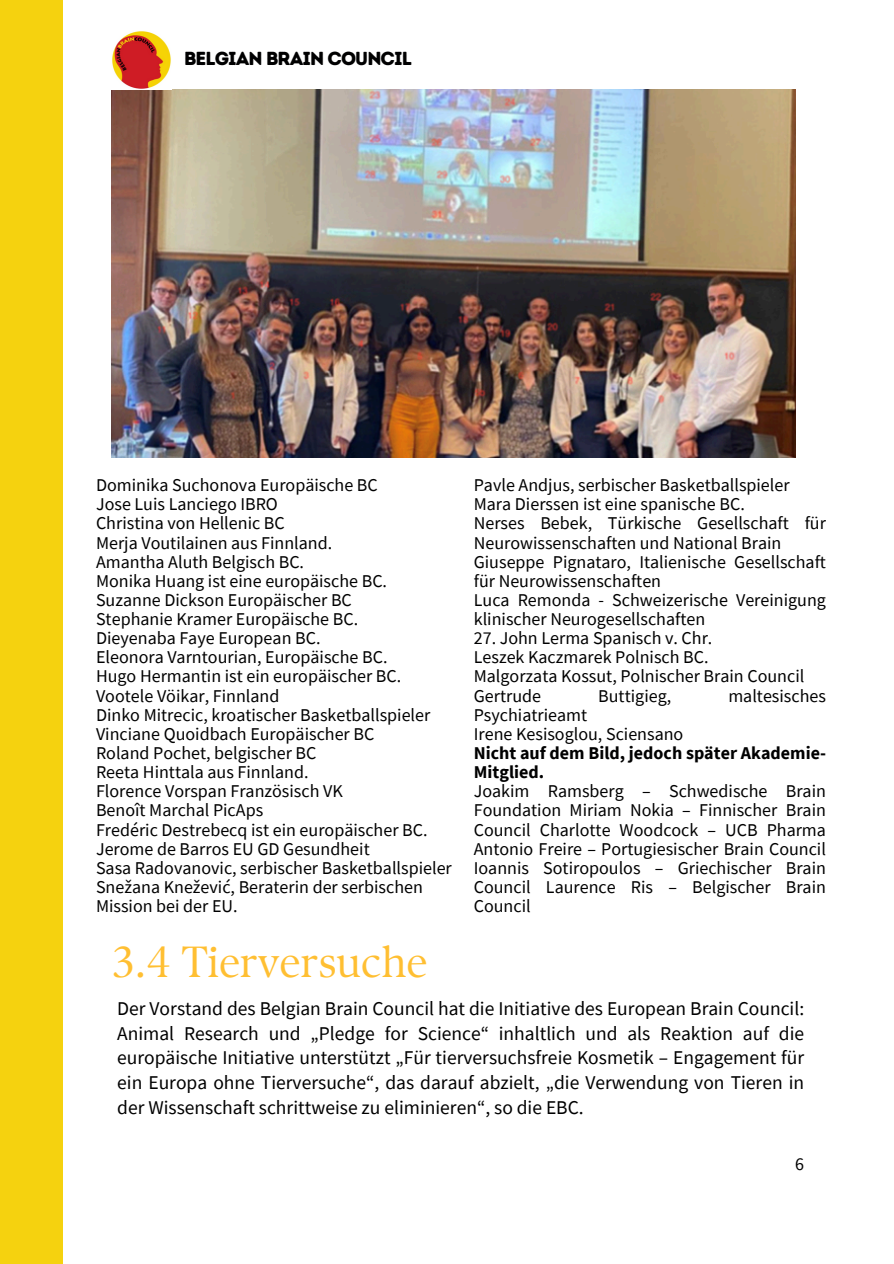
<style>
.page{position:relative;width:894px;height:1264px;background:#fff}
.page>*{position:absolute;margin:0;border:0;box-sizing:border-box;transform-origin:0 0}
.t1{font:43.5px "TY Serif D";color:#ffbf32}
.t2{font:19.5px/24.8px "Source Sans Pro";color:#000001;text-align:justify}
.t3{font:18.9px "Intro Rust Base";letter-spacing:-.05em;color:#000001}
.t4{font:18px/19.2px "Source Sans Pro";color:#000001}
.t5{font:700 18px/19.2px "Source Sans Pro";color:#000001}
</style>
<div class="page">
<div style="left:0;top:0;width:63px;height:1263px;background:#f5d20f"></div>
<img style="left:112px;top:89px;width:683px;height:368px">
<img style="left:112px;top:31px;width:60px;height:59px">
<p class="t3" style="left:184px;top:47px;width:229px">BELGIAN BRAIN COUNCIL</p>
<p class="t4" style="left:96px;top:475px;width:283px">Dominika Suchonova Europäische BC</p>
<p class="t4" style="left:96px;top:494px;width:183px">Jose Luis Lanciego IBRO</p>
<p class="t4" style="left:96px;top:513px;width:190px">Christina von Hellenic BC</p>
<p class="t4" style="left:96px;top:532px;width:238px">Merja Voutilainen aus Finnland.</p>
<p class="t4" style="left:96px;top:551px;width:209px">Amantha Aluth Belgisch BC.</p>
<p class="t4" style="left:96px;top:571px;width:292px">Monika Huang ist eine europäische BC.</p>
<p class="t4" style="left:96px;top:590px;width:257px">Suzanne Dickson Europäischer BC</p>
<p class="t4" style="left:96px;top:609px;width:263px">Stephanie Kramer Europäische BC.</p>
<p class="t4" style="left:96px;top:628px;width:226px">Dieyenaba Faye European BC.</p>
<p class="t4" style="left:96px;top:647px;width:293px">Eleonora Varntourian, Europäische BC.</p>
<p class="t4" style="left:96px;top:666px;width:306px">Hugo Hermantin ist ein europäischer BC.</p>
<p class="t4" style="left:96px;top:685px;width:185px">Vootele Vöikar, Finnland</p>
<p class="t4" style="left:96px;top:704px;width:336px">Dinko Mitrecic, kroatischer Basketballspieler</p>
<p class="t4" style="left:96px;top:724px;width:280px">Vinciane Quoidbach Europäischer BC</p>
<p class="t4" style="left:96px;top:743px;width:222px">Roland Pochet, belgischer BC</p>
<p class="t4" style="left:96px;top:762px;width:214px">Reeta Hinttala aus Finnland.</p>
<p class="t4" style="left:96px;top:781px;width:248px">Florence Vorspan Französisch VK</p>
<p class="t4" style="left:96px;top:800px;width:169px">Benoît Marchal PicAps</p>
<p class="t4" style="left:96px;top:819px;width:333px">Fredéric Destrebecq ist ein europäischer BC.</p>
<p class="t4" style="left:96px;top:838px;width:275px">Jerome de Barros EU GD Gesundheit</p>
<p class="t4" style="left:96px;top:857px;width:357px">Sasa Radovanovic, serbischer Basketballspieler</p>
<p class="t4" style="left:96px;top:877px;width:328px">Snežana Knežević, Beraterin der serbischen<br>Mission bei der EU.</p>
<p class="t4" style="left:473px;top:475px;width:317px">Pavle Andjus, serbischer Basketballspieler</p>
<p class="t4" style="left:473px;top:494px;width:272px">Mara Dierssen ist eine spanische BC.</p>
<p class="t4" style="left:473px;top:513px;width:353px">Nerses Bebek, Türkische Gesellschaft für<br>Neurowissenschaften und National Brain</p>
<p class="t4" style="left:473px;top:551px;width:353px">Giuseppe Pignataro, Italienische Gesellschaft für Neurowissenschaften</p>
<p class="t4" style="left:473px;top:590px;width:353px">Luca Remonda - Schweizerische Vereinigung klinischer Neurogesellschaften</p>
<p class="t4" style="left:473px;top:628px;width:240px">27. John Lerma Spanisch v. Chr.</p>
<p class="t4" style="left:473px;top:647px;width:236px">Leszek Kaczmarek Polnisch BC.</p>
<p class="t4" style="left:473px;top:666px;width:332px">Malgorzata Kossut, Polnischer Brain Council</p>
<p class="t4" style="left:473px;top:685px;width:69px">Gertrude</p>
<p class="t4" style="left:598px;top:685px;width:74px">Buttigieg,</p>
<p class="t4" style="left:728px;top:685px;width:99px">maltesisches</p>
<p class="t4" style="left:473px;top:704px;width:115px">Psychiatrieamt</p>
<p class="t4" style="left:473px;top:724px;width:211px">Irene Kesisoglou, Sciensano</p>
<p class="t5" style="left:473px;top:743px;width:353px">Nicht auf dem Bild, jedoch später Akademie-<br>Mitglied.</p>
<p class="t4" style="left:473px;top:781px;width:353px;text-align:justify">Joakim Ramsberg – Schwedische Brain Foundation Miriam Nokia – Finnischer Brain Council Charlotte Woodcock – UCB Pharma Antonio Freire – Portugiesischer Brain Council Ioannis Sotiropoulos – Griechischer Brain Council Laurence Ris – Belgischer Brain Council</p>
<p class="t1" style="left:112px;top:935px;width:317px">3.4 Tierversuche</p>
<h1 class="t2" style="left:117px;top:995px;width:688px">Der Vorstand des Belgian Brain Council hat die Initiative des European Brain Council:<br>Animal Research und „Pledge for Science“ inhaltlich und als Reaktion auf die europäische Initiative unterstützt „Für tierversuchsfreie Kosmetik – Engagement für ein Europa ohne Tierversuche“, das darauf abzielt, „die Verwendung von Tieren in der Wissenschaft schrittweise zu eliminieren“, so die EBC.</h1>
<h2 class="t4" style="left:795px;top:1154px;width:10px">6</h2>
</div>
